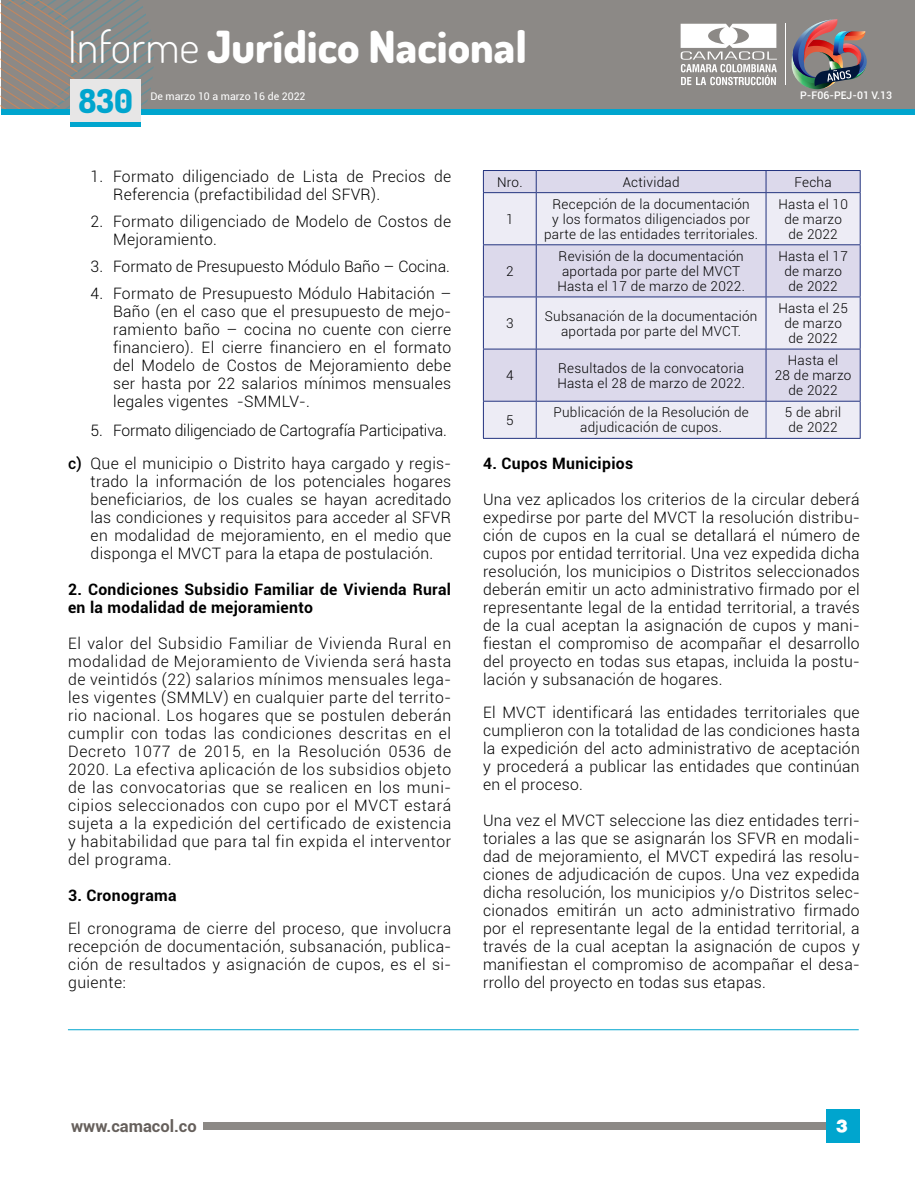
<style>
.page{position:relative;width:915px;height:1191px;background:#fff}
.page>*{position:absolute;margin:0;border:0;box-sizing:border-box;transform-origin:0 0}
.t1{font:800 44.25px "Dosis";color:#fff}
.t2{font:800 33px "Dosis";color:#00a5ce}
.t3{font:900 19.5px "Roboto";color:#fff}
.t4{font:900 19.5px "Helvetica";color:#fff}
.t5{font:700 16.5px "Roboto";color:#66605c}
.t6{font:300 15.75px/18px "Roboto";letter-spacing:.02em;color:#000;text-align:justify}
.t7{font:700 15.75px/18px "Roboto";letter-spacing:.02em;color:#000}
.t8{font:300 15.75px/33px "Roboto";letter-spacing:-.01em;color:#000;text-align:right}
.t9{font:300 15.75px "Roboto";color:#000}
.t10{font:300 13.5px/15px "Roboto";letter-spacing:.02em;color:#000;text-align:center}
.t11{font:10.5px "Roboto";color:#fff}
.t12{font:500 10.5px "Roboto";color:#fff}
.s1{font-weight:300}
.s2{font-weight:500}
</style>
<div class="page">
<div style="left:203px;top:1122px;width:655px;height:7px;background:#8c8986"></div>
<div style="left:825px;top:1109px;width:33px;height:34px;background:#00a5ce"></div>
<div style="left:1px;top:0;width:913px;height:108px;background:#8c8986"></div>
<div style="left:1px;top:109px;width:913px;height:5px;background:#00a5ce"></div>
<svg style="left:1px;top:0;width:158px;height:109px"></svg>
<div style="left:70px;top:122px;width:70px;height:5px;background:#00a5ce"></div>
<div style="left:70px;top:79px;width:70px;height:43px;background:#e7e6e6"></div>
<img style="left:791px;top:19px;width:75px;height:70px">
<svg style="left:680px;top:24px;width:96px;height:61px"></svg>
<hr style="left:785px;top:24px;width:1px;height:61px;background:#fff">
<div style="left:484px;top:171px;width:375px;height:21px;background:#dcd9eb"></div>
<svg style="left:484px;top:193px;width:375px;height:245px;background:#e3e2ef"></svg>
<hr style="left:483px;top:170px;width:53px;height:1px;background:#23337f">
<svg style="left:483px;top:171px;width:1px;height:21px"></svg>
<hr style="left:536px;top:170px;width:229px;height:1px;background:#23337f">
<svg style="left:535px;top:171px;width:1px;height:21px"></svg>
<hr style="left:765px;top:170px;width:95px;height:1px;background:#23337f">
<svg style="left:765px;top:171px;width:1px;height:21px"></svg>
<svg style="left:859px;top:171px;width:1px;height:21px"></svg>
<hr style="left:483px;top:192px;width:53px;height:1px;background:#23337f">
<hr style="left:483px;top:193px;width:1px;height:51px;background:#23337f">
<hr style="left:536px;top:192px;width:229px;height:1px;background:#23337f">
<hr style="left:535px;top:193px;width:1px;height:51px;background:#23337f">
<hr style="left:765px;top:192px;width:95px;height:1px;background:#23337f">
<hr style="left:765px;top:193px;width:1px;height:51px;background:#23337f">
<hr style="left:859px;top:193px;width:1px;height:51px;background:#23337f">
<hr style="left:483px;top:244px;width:53px;height:1px;background:#23337f">
<hr style="left:483px;top:245px;width:1px;height:51px;background:#23337f">
<hr style="left:536px;top:244px;width:229px;height:1px;background:#23337f">
<hr style="left:535px;top:245px;width:1px;height:51px;background:#23337f">
<hr style="left:765px;top:244px;width:95px;height:1px;background:#23337f">
<hr style="left:765px;top:245px;width:1px;height:51px;background:#23337f">
<hr style="left:859px;top:245px;width:1px;height:51px;background:#23337f">
<hr style="left:483px;top:296px;width:53px;height:1px;background:#23337f">
<hr style="left:483px;top:297px;width:1px;height:52px;background:#23337f">
<hr style="left:536px;top:296px;width:229px;height:1px;background:#23337f">
<hr style="left:535px;top:297px;width:1px;height:52px;background:#23337f">
<hr style="left:765px;top:296px;width:95px;height:1px;background:#23337f">
<hr style="left:765px;top:297px;width:1px;height:52px;background:#23337f">
<hr style="left:859px;top:297px;width:1px;height:52px;background:#23337f">
<hr style="left:483px;top:349px;width:53px;height:1px;background:#23337f">
<hr style="left:483px;top:349px;width:1px;height:52px;background:#23337f">
<hr style="left:536px;top:349px;width:229px;height:1px;background:#23337f">
<hr style="left:535px;top:349px;width:1px;height:52px;background:#23337f">
<hr style="left:765px;top:349px;width:95px;height:1px;background:#23337f">
<hr style="left:765px;top:349px;width:1px;height:52px;background:#23337f">
<hr style="left:859px;top:349px;width:1px;height:52px;background:#23337f">
<hr style="left:483px;top:401px;width:53px;height:1px;background:#23337f">
<hr style="left:483px;top:401px;width:1px;height:37px;background:#23337f">
<hr style="left:536px;top:401px;width:229px;height:1px;background:#23337f">
<hr style="left:535px;top:401px;width:1px;height:37px;background:#23337f">
<hr style="left:765px;top:401px;width:95px;height:1px;background:#23337f">
<hr style="left:765px;top:401px;width:1px;height:37px;background:#23337f">
<hr style="left:859px;top:401px;width:1px;height:37px;background:#23337f">
<hr style="left:483px;top:438px;width:53px;height:1px;background:#23337f">
<hr style="left:536px;top:438px;width:229px;height:1px;background:#23337f">
<hr style="left:765px;top:438px;width:95px;height:1px;background:#23337f">
<hr style="left:68px;top:1029px;width:790px;height:1px;background:#00a5ce">
<h1 class="t1" style="left:68px;top:18px;width:460px"><span class="s1">Informe</span> Jurídico Nacional</h1>
<h2 class="t2" style="left:79px;top:80px;width:56px">830</h2>
<p class="t11" style="left:150px;top:89px;width:156px">De marzo 10 a marzo 16 de 2022</p>
<p class="t12" style="left:800px;top:87px;width:93px">P-F06-PEJ-01 V.13</p>
<p class="t6" style="left:113px;top:167px;width:339px;text-indent:-23px">1. Formato diligenciado de Lista de Precios de<br>Referencia (prefactibilidad del SFVR).</p>
<p class="t6" style="left:113px;top:212px;width:339px;text-indent:-23px">2. Formato diligenciado de Modelo de Costos de<br>Mejoramiento.</p>
<p class="t9" style="left:91px;top:255px;width:361px">3. Formato de Presupuesto Módulo Baño – Cocina.</p>
<p class="t6" style="left:113px;top:284px;width:339px;text-indent:-23px">4. Formato de Presupuesto Módulo Habitación – Baño (en el caso que el presupuesto de mejo&shy;ramiento baño – cocina no cuente con cierre financiero). El cierre financiero en el formato del Modelo de Costos de Mejoramiento debe ser hasta por 22 salarios mínimos mensuales legales vigentes -SMMLV-.</p>
<p class="t8" style="left:68px;top:413px;width:384px">5. Formato diligenciado de Cartografía Participativa.<br><span class="s2">c)</span> Que el municipio o Distrito haya cargado y regis-</p>
<p class="t6" style="left:91px;top:471px;width:362px">trado la información de los potenciales hogares beneficiarios, de los cuales se hayan acreditado las condiciones y requisitos para acceder al SFVR en modalidad de mejoramiento, en el medio que disponga el MVCT para la etapa de postulación.</p>
<p class="t7" style="left:68px;top:579px;width:384px">2. Condiciones Subsidio Familiar de Vivienda Rural en la modalidad de mejoramiento</p>
<p class="t6" style="left:68px;top:633px;width:384px">El valor del Subsidio Familiar de Vivienda Rural en modalidad de Mejoramiento de Vivienda será hasta de veintidós (22) salarios mínimos mensuales lega&shy;les vigentes (SMMLV) en cualquier parte del territo&shy;rio nacional. Los hogares que se postulen deberán cumplir con todas las condiciones descritas en el Decreto 1077 de 2015, en la Resolución 0536 de 2020. La efectiva aplicación de los subsidios objeto de las convocatorias que se realicen en los muni&shy;cipios seleccionados con cupo por el MVCT estará sujeta a la expedición del certificado de existencia y habitabilidad que para tal fin expida el interventor del programa.</p>
<p class="t7" style="left:68px;top:885px;width:110px">3. Cronograma</p>
<p class="t6" style="left:68px;top:918px;width:384px">El cronograma de cierre del proceso, que involucra recepción de documentación, subsanación, publica&shy;ción de resultados y asignación de cupos, es el si&shy;guiente:</p>
<p class="t10" style="left:497px;top:174px;width:27px">Nro.</p>
<p class="t10" style="left:622px;top:174px;width:58px">Actividad</p>
<p class="t10" style="left:794px;top:174px;width:39px">Fecha</p>
<p class="t10" style="left:506px;top:211px;width:9px">1</p>
<p class="t10" style="left:544px;top:196px;width:215px">Recepción de la documentación<br>y los formatos diligenciados por parte de las entidades territoriales.</p>
<p class="t10" style="left:778px;top:196px;width:71px">Hasta el 10 de marzo de 2022</p>
<p class="t10" style="left:506px;top:263px;width:9px">2</p>
<p class="t10" style="left:557px;top:248px;width:189px">Revisión de la documentación aportada por parte del MVCT<br>Hasta el 17 de marzo de 2022.</p>
<p class="t10" style="left:778px;top:248px;width:71px">Hasta el 17 de marzo de 2022</p>
<p class="t10" style="left:506px;top:315px;width:9px">3</p>
<p class="t10" style="left:544px;top:308px;width:214px">Subsanación de la documentación aportada por parte del MVCT.</p>
<p class="t10" style="left:778px;top:300px;width:71px">Hasta el 25 de marzo de 2022</p>
<p class="t10" style="left:506px;top:367px;width:9px">4</p>
<p class="t10" style="left:557px;top:360px;width:189px;text-align:left">Resultados de la convocatoria<br>Hasta el 28 de marzo de 2022.</p>
<p class="t10" style="left:774px;top:352px;width:78px">Hasta el<br>28 de marzo de 2022</p>
<p class="t10" style="left:506px;top:412px;width:9px">5</p>
<p class="t10" style="left:553px;top:404px;width:197px">Publicación de la Resolución de adjudicación de cupos.</p>
<p class="t10" style="left:784px;top:404px;width:58px;text-align:left">5 de abril de 2022</p>
<p class="t7" style="left:483px;top:453px;width:152px">4. Cupos Municipios</p>
<p class="t6" style="left:483px;top:489px;width:378px">Una vez aplicados los criterios de la circular deberá expedirse por parte del MVCT la resolución distribu&shy;ción de cupos en la cual se detallará el número de cupos por entidad territorial. Una vez expedida dicha resolución, los municipios o Distritos seleccionados deberán emitir un acto administrativo firmado por el representante legal de la entidad territorial, a través de la cual aceptan la asignación de cupos y mani&shy;fiestan el compromiso de acompañar el desarrollo del proyecto en todas sus etapas, incluida la postu&shy;lación y subsanación de hogares.</p>
<p class="t6" style="left:483px;top:702px;width:378px">El MVCT identificará las entidades territoriales que cumplieron con la totalidad de las condiciones hasta la expedición del acto administrativo de aceptación y procederá a publicar las entidades que continúan en el proceso.</p>
<p class="t6" style="left:483px;top:810px;width:378px">Una vez el MVCT seleccione las diez entidades terri&shy;toriales a las que se asignarán los SFVR en modali&shy;dad de mejoramiento, el MVCT expedirá las resolu&shy;ciones de adjudicación de cupos. Una vez expedida dicha resolución, los municipios y/o Distritos selec&shy;cionados emitirán un acto administrativo firmado por el representante legal de la entidad territorial, a través de la cual aceptan la asignación de cupos y manifiestan el compromiso de acompañar el desa&shy;rrollo del proyecto en todas sus etapas.</p>
<p class="t5" style="left:71px;top:1114px;width:127px">www.camacol.co</p>
<p class="t3" style="left:836px;top:1114px;width:13px">1</p>
<p class="t4" style="left:836px;top:1118px;width:13px">3</p>
</div>
